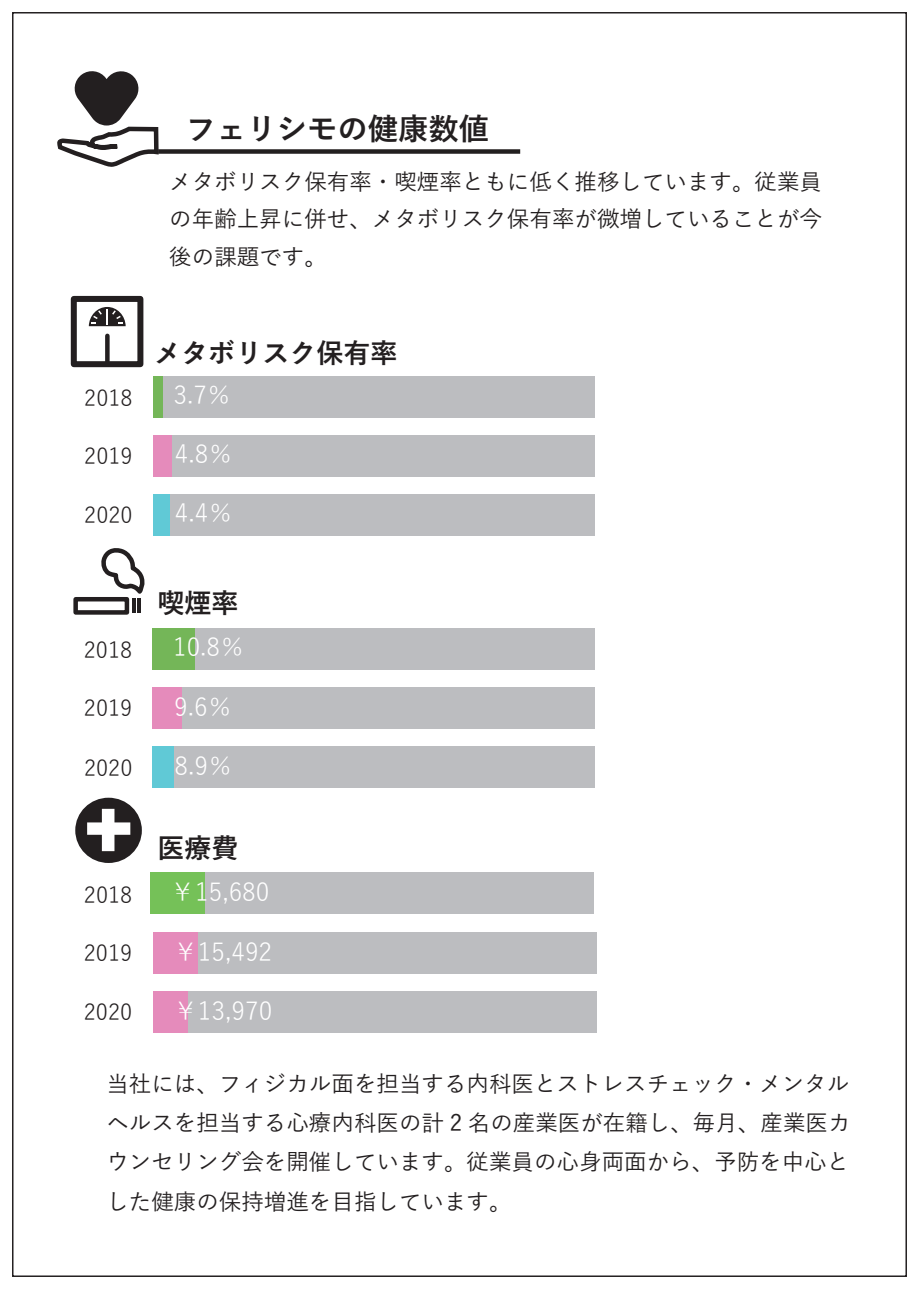
<style>
.page{position:relative;width:919px;height:1289px;background:#fff}
.page>*{position:absolute;margin:0;border:0;box-sizing:border-box;transform-origin:0 0}
.t1{font:700 30.3px "Yu Gothic";color:#231f20}
.t2{font:700 27px "Yu Gothic";color:#231f20}
.t3{font:24.45px "Yu Gothic";color:#fff}
.t4{font:500 22.5px/39.3px "Yu Gothic";color:#231f20;text-align:justify}
.t5{font:21.75px "Yu Gothic";color:#231f20}
.t6{font:21.6px "Yu Gothic";color:#231f20}
</style>
<div class="page">
<svg style="left:57px;top:71px;width:102px;height:96px"></svg>
<div style="left:158px;top:149px;width:362px;height:5px;background:#231f20"></div>
<div style="left:71px;top:296px;width:72px;height:71px;border:6px solid #231f20"></div>
<div style="left:105px;top:336px;width:5px;height:26px;background:#231f20"></div>
<svg style="left:89px;top:307px;width:37px;height:19px"></svg>
<div style="left:73px;top:597px;width:56px;height:17px;border:4px solid #231f20"></div>
<hr style="left:132px;top:598px;width:3px;height:15px;background:#231f20">
<svg style="left:101px;top:548px;width:44px;height:46px"></svg>
<hr style="left:137px;top:598px;width:3px;height:15px;background:#231f20">
<div style="left:75px;top:797px;width:67px;height:66px;background:#231f20;border-radius:50%"></div>
<svg style="left:87px;top:808px;width:43px;height:43px"></svg>
<div style="left:153px;top:376px;width:442px;height:41px;background:#bcbdc0"></div>
<div style="left:153px;top:376px;width:10px;height:41px;background:#74b658"></div>
<div style="left:153px;top:435px;width:442px;height:41px;background:#bcbdc0"></div>
<div style="left:153px;top:435px;width:19px;height:41px;background:#e58bbb"></div>
<div style="left:153px;top:494px;width:442px;height:42px;background:#bcbdc0"></div>
<div style="left:153px;top:494px;width:16px;height:42px;background:#60c9d6"></div>
<div style="left:152px;top:627px;width:442px;height:42px;background:#bcbdc0"></div>
<div style="left:152px;top:627px;width:42px;height:42px;background:#74b658"></div>
<div style="left:152px;top:687px;width:442px;height:41px;background:#bcbdc0"></div>
<div style="left:152px;top:687px;width:29px;height:41px;background:#e58bbb"></div>
<div style="left:152px;top:746px;width:443px;height:42px;background:#bcbdc0"></div>
<div style="left:152px;top:746px;width:22px;height:42px;background:#60c9d6"></div>
<div style="left:150px;top:872px;width:443px;height:42px;background:#bcbdc0"></div>
<div style="left:150px;top:872px;width:55px;height:42px;background:#75c158"></div>
<div style="left:153px;top:931px;width:443px;height:42px;background:#bcbdc0"></div>
<div style="left:153px;top:931px;width:45px;height:42px;background:#e58bbb"></div>
<div style="left:153px;top:991px;width:443px;height:42px;background:#bcbdc0"></div>
<div style="left:153px;top:991px;width:34px;height:42px;background:#e58bbb"></div>
<h1 class="t1" style="left:186px;top:111px;width:335px">フェリシモの健康数値　</h1>
<p class="t4" style="left:169px;top:160px;width:654px;line-height:37.5px">メタボリスク保有率・喫煙率ともに低く推移しています。従業員の年齢上昇に併せ、メタボリスク保有率が微増していることが今後の課題です。</p>
<p class="t2" style="left:154px;top:338px;width:245px">メタボリスク保有率</p>
<p class="t6" style="left:84px;top:378px;width:50px">2018</p>
<p class="t3" style="left:173px;top:372px;width:59px">3.7％</p>
<p class="t6" style="left:84px;top:436px;width:50px">2019</p>
<p class="t3" style="left:175px;top:431px;width:59px">4.8％</p>
<p class="t6" style="left:84px;top:495px;width:50px">2020</p>
<p class="t3" style="left:175px;top:490px;width:59px">4.4％</p>
<p class="t2" style="left:157px;top:587px;width:82px">喫煙率</p>
<p class="t5" style="left:84px;top:629px;width:50px">2018</p>
<p class="t3" style="left:173px;top:624px;width:73px">10.8％</p>
<p class="t5" style="left:84px;top:688px;width:50px">2019</p>
<p class="t3" style="left:174px;top:684px;width:59px">9.6％</p>
<p class="t5" style="left:84px;top:747px;width:50px">2020</p>
<p class="t3" style="left:174px;top:743px;width:59px">8.9％</p>
<p class="t2" style="left:158px;top:833px;width:83px">医療費</p>
<p class="t5" style="left:84px;top:874px;width:50px">2018</p>
<p class="t3" style="left:171px;top:869px;width:100px">￥15,680</p>
<p class="t5" style="left:84px;top:932px;width:50px">2019</p>
<p class="t3" style="left:173px;top:929px;width:100px">￥15,492</p>
<p class="t5" style="left:84px;top:992px;width:50px">2020</p>
<p class="t3" style="left:173px;top:988px;width:100px">￥13,970</p>
<p class="t4" style="left:106px;top:1060px;width:745px">当社には、フィジカル面を担当する内科医とストレスチェック・メンタルヘルスを担当する心療内科医の計 2 名の産業医が在籍し、毎月、産業医カウンセリング会を開催しています。従業員の心身両面から、予防を中心とした健康の保持増進を目指しています。</p>
</div>
